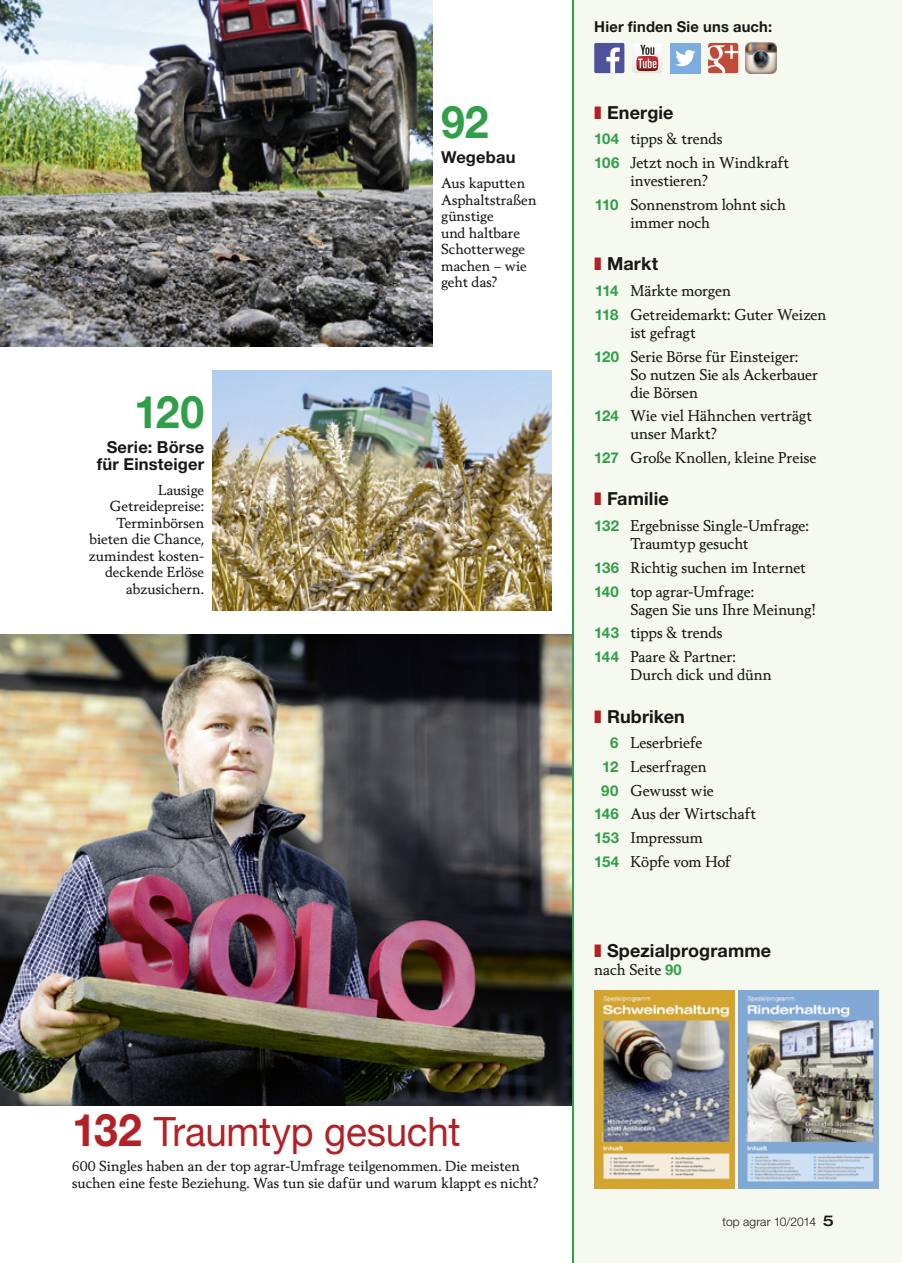
<style>
.page{position:relative;width:902px;height:1263px;background:#fff}
.page>*{position:absolute;margin:0;border:0;box-sizing:border-box;transform-origin:0 0}
.t1{font:700 45px "Helvetica Neue LT Pro";color:#319f49;scale:.95 1}
.t2{font:40.5px "Helvetica Neue LT Pro";letter-spacing:-.005em;color:#b22125;scale:.95 1}
.t3{font:700 18px "Helvetica Neue LT Pro";letter-spacing:.005em;color:#181715}
.t4{font:700 16.5px/16.5px "Helvetica Neue LT Pro";letter-spacing:.01em;color:#181715;text-align:center}
.t5{font:15px/23.7px "Berling Nova Text Pro";color:#181715}
.t6{font:700 15px "Helvetica Neue LT Pro";letter-spacing:.015em;color:#181715}
.t7{font:13.95px/16.5px "Berling Nova Text Pro";color:#181715}
.t8{font:300 12px "Helvetica Neue LT Pro";letter-spacing:.005em;color:#181715}
.s1{font-weight:700;font-size:45px}
.s2{color:#b22125}
.s3{font-family:"Helvetica Neue LT Pro";font-weight:700;color:#319f49}
.s4{font-weight:500;font-stretch:expanded;font-size:15px}
</style>
<div class="page">
<div style="left:574px;top:0;width:327px;height:1263px;background:#f6f9ef"></div>
<img style="left:0;top:0;width:432px;height:346px">
<img style="left:0;top:634px;width:572px;height:471px">
<img style="left:213px;top:370px;width:338px;height:240px">
<hr style="left:572px;top:0;width:2px;height:1263px;background:#319f49">
<img style="left:594px;top:990px;width:140px;height:198px">
<img style="left:738px;top:990px;width:140px;height:198px">
<div style="left:594px;top:43px;width:30px;height:30px;background:#4e5399;border-radius:2px"></div>
<svg style="left:606px;top:48px;width:13px;height:25px"></svg>
<div style="left:670px;top:43px;width:30px;height:30px;background:#7cade1"></div>
<svg style="left:675px;top:50px;width:20px;height:16px"></svg>
<svg style="left:708px;top:43px;width:30px;height:30px"></svg>
<img style="left:746px;top:43px;width:30px;height:30px">
<svg style="left:632px;top:43px;width:30px;height:30px"></svg>
<h1 class="t1" style="left:134px;top:384px;width:75px">120</h1>
<p class="t4" style="left:97px;top:439px;width:109px">Serie: Börse für Einsteiger</p>
<p class="t7" style="left:89px;top:481px;width:117px;text-align:right">Lausige<br>Getreidepreise:<br>Terminbörsen bieten die Chance, zumindest kosten&shy;deckende Erlöse abzusichern.</p>
<h1 class="t1" style="left:441px;top:94px;width:52px">92</h1>
<p class="t4" style="left:441px;top:148px;width:76px">Wegebau</p>
<p class="t7" style="left:441px;top:174px;width:97px">Aus kaputten<br>Asphaltstraßen günstige<br>und haltbare<br>Schotterwege machen – wie geht das?</p>
<h2 class="t2" style="left:72px;top:1107px;width:410px"><span class="s1">132</span> Traumtyp gesucht</h2>
<p class="t7" style="left:72px;top:1158px;width:468px">600 Singles haben an der top agrar-Umfrage teilgenommen. Die meisten suchen eine feste Beziehung. Was tun sie dafür und warum klappt es nicht?</p>
<p class="t6" style="left:594px;top:18px;width:179px">Hier finden Sie uns auch:</p>
<p class="t3" style="left:594px;top:101px;width:81px"><span class="s2">❚</span> Energie</p>
<p class="t5" style="left:594px;top:127px;width:196px"><span class="s3">104</span> tipps &amp; trends<br><span class="s3">106</span> Jetzt noch in Windkraft</p>
<p class="t5" style="left:594px;top:168px;width:193px;text-indent:36px">investieren?<br><span class="s3">110</span> Sonnenstrom lohnt sich</p>
<p class="t5" style="left:630px;top:210px;width:81px">immer noch</p>
<p class="t3" style="left:594px;top:253px;width:65px"><span class="s2">❚</span> Markt</p>
<p class="t5" style="left:595px;top:278px;width:233px"><span class="s3">114</span> Märkte morgen<br><span class="s3">118</span> Getreidemarkt: Guter Weizen</p>
<p class="t5" style="left:594px;top:320px;width:206px;text-indent:36px">ist gefragt<br><span class="s3">120</span> Serie Börse für Einsteiger:</p>
<p class="t5" style="left:630px;top:365px;width:189px;line-height:18px">So nutzen Sie als Ackerbauer die Börsen</p>
<p class="t5" style="left:630px;top:406px;width:183px;line-height:18px;text-indent:-36px"><span class="s3">124</span> Wie viel Hähnchen verträgt unser Markt?</p>
<p class="t5" style="left:594px;top:445px;width:224px"><span class="s3">127</span> Große Knollen, kleine Preise</p>
<p class="t3" style="left:594px;top:488px;width:76px"><span class="s2">❚</span> Familie</p>
<p class="t5" style="left:630px;top:516px;width:180px;line-height:18px;text-indent:-36px"><span class="s3">132</span> Ergebnisse Single-Umfrage:<br>Traumtyp gesucht</p>
<p class="t5" style="left:594px;top:555px;width:213px"><span class="s3">136</span> Richtig suchen im Internet<br><span class="s3">140</span> top agrar-Umfrage:</p>
<p class="t5" style="left:594px;top:597px;width:223px;text-indent:36px">Sagen Sie uns Ihre Meinung!<br><span class="s3">143</span> tipps &amp; trends<br><span class="s3">144</span> Paare &amp; Partner:</p>
<p class="t5" style="left:630px;top:662px;width:143px">Durch dick und dünn</p>
<p class="t3" style="left:594px;top:705px;width:92px"><span class="s2">❚</span> Rubriken</p>
<p class="t5" style="left:610px;top:731px;width:94px"><span class="s3">6</span> Leserbriefe</p>
<p class="t5" style="left:602px;top:754px;width:106px"><span class="s3">12</span> Leserfragen</p>
<p class="t5" style="left:601px;top:778px;width:114px"><span class="s3">90</span> Gewusst wie</p>
<p class="t5" style="left:594px;top:802px;width:163px"><span class="s3">146</span> Aus der Wirtschaft</p>
<p class="t5" style="left:594px;top:825px;width:110px"><span class="s3">153</span> Impressum</p>
<p class="t5" style="left:594px;top:849px;width:138px"><span class="s3">154</span> Köpfe vom Hof</p>
<p class="t3" style="left:594px;top:939px;width:178px"><span class="s2">❚</span> Spezialprogramme</p>
<p class="t5" style="left:594px;top:957px;width:89px">nach Seite <span class="s3">90</span></p>
<p class="t8" style="left:722px;top:1214px;width:113px">top agrar 10/2014 <span class="s4">5</span></p>
</div>
